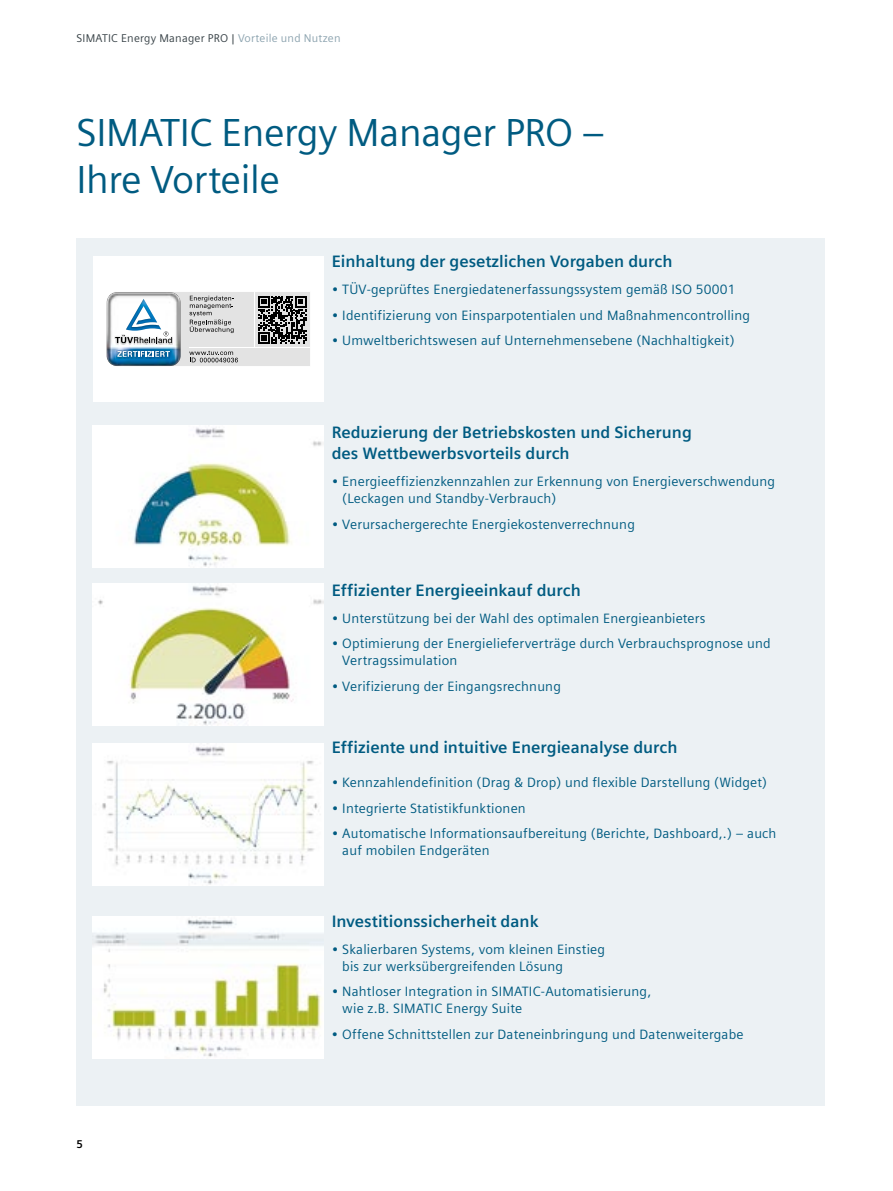
<style>
.page{position:relative;width:893px;height:1191px;background:#fff}
.page>*{position:absolute;margin:0;border:0;box-sizing:border-box;transform-origin:0 0}
.t1{font:39px/46.8px "Siemens Sans Global";letter-spacing:-.01em;color:#005b81}
.t2{font:700 16.5px/21.5px "Siemens Sans Global";color:#005b81}
.t3{font:13.5px/17px "Siemens Sans Global";letter-spacing:.015em;color:#005b81}
.t4{font:11.25px "Siemens Sans Global";letter-spacing:.02em;color:#384247}
.t5{font:700 11.25px "Siemens Sans Global";color:#000}
.s1{color:#8ca3af}
</style>
<div class="page">
<div style="left:77px;top:238px;width:748px;height:868px;background:#ecf1f4"></div>
<div style="left:93px;top:256px;width:231px;height:145px;background:#fff"></div>
<svg style="left:106px;top:292px;width:204px;height:74px"></svg>
<img style="left:93px;top:426px;width:231px;height:142px">
<img style="left:93px;top:583px;width:231px;height:142px">
<img style="left:93px;top:743px;width:231px;height:143px">
<img style="left:93px;top:916px;width:231px;height:142px">
<p class="t4" style="left:77px;top:30px;width:266px">SIMATIC Energy Manager PRO | <span class="s1">Vorteile und Nutzen</span></p>
<h1 class="t1" style="left:77px;top:111px;width:530px">SIMATIC Energy Manager PRO –<br>Ihre Vorteile</h1>
<p class="t2" style="left:332px;top:251px;width:342px">Einhaltung der gesetzlichen Vorgaben durch</p>
<p class="t3" style="left:332px;top:281px;width:405px">• TÜV-geprüftes Energiedatenerfassungssystem gemäß ISO 50001</p>
<p class="t3" style="left:332px;top:307px;width:420px">• Identifizierung von Einsparpotentialen und Maßnahmencontrolling</p>
<p class="t3" style="left:332px;top:332px;width:404px">• Umweltberichtswesen auf Unternehmensebene (Nachhaltigkeit)</p>
<p class="t2" style="left:332px;top:421px;width:362px">Reduzierung der Betriebskosten und Sicherung des Wettbewerbsvorteils durch</p>
<p class="t3" style="left:342px;top:473px;width:434px;text-indent:-11px">• Energieeffizienzkennzahlen zur Erkennung von Energieverschwendung (Leckagen und Standby-Verbrauch)</p>
<p class="t3" style="left:332px;top:516px;width:305px">• Verursachergerechte Energiekostenverrechnung</p>
<p class="t2" style="left:332px;top:579px;width:251px">Effizienter Energieeinkauf durch</p>
<p class="t3" style="left:332px;top:610px;width:375px">• Unterstützung bei der Wahl des optimalen Energieanbieters</p>
<p class="t3" style="left:342px;top:635px;width:430px;text-indent:-11px">• Optimierung der Energielieferverträge durch Verbrauchsprognose und<br>Vertragssimulation</p>
<p class="t3" style="left:332px;top:678px;width:231px">• Verifizierung der Eingangsrechnung</p>
<p class="t2" style="left:332px;top:737px;width:347px">Effiziente und intuitive Energieanalyse durch</p>
<p class="t3" style="left:332px;top:774px;width:437px">• Kennzahlendefinition (Drag &amp; Drop) und flexible Darstellung (Widget)</p>
<p class="t3" style="left:332px;top:800px;width:196px">• Integrierte Statistikfunktionen</p>
<p class="t3" style="left:342px;top:825px;width:436px;text-indent:-11px">• Automatische Informationsaufbereitung (Berichte, Dashboard,.) – auch auf mobilen Endgeräten</p>
<p class="t5" style="left:77px;top:1137px;width:8px">5</p>
<p class="t2" style="left:332px;top:910px;width:208px">Investitionssicherheit dank</p>
<p class="t3" style="left:342px;top:941px;width:264px;text-indent:-11px">• Skalierbaren Systems, vom kleinen Einstieg bis zur werksübergreifenden Lösung</p>
<p class="t3" style="left:342px;top:983px;width:310px;text-indent:-11px">• Nahtloser Integration in SIMATIC-Automatisierung, wie z.B. SIMATIC Energy Suite</p>
<p class="t3" style="left:332px;top:1026px;width:413px">• Offene Schnittstellen zur Dateneinbringung und Datenweitergabe</p>
</div>
